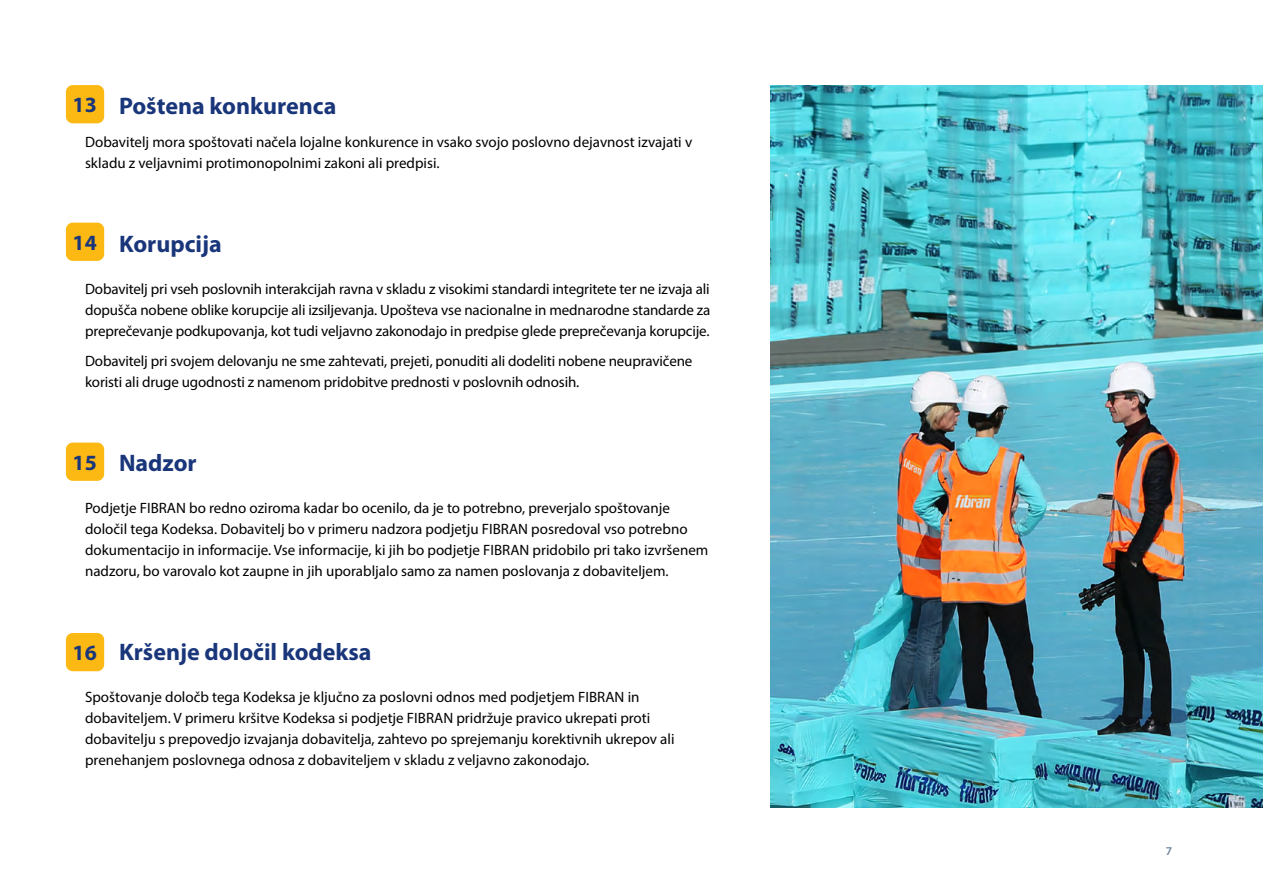
<style>
.page{position:relative;width:1263px;height:893px;background:#fff}
.page>*{position:absolute;margin:0;border:0;box-sizing:border-box;transform-origin:0 0}
.t1{font:700 24px "Myriad Pro";color:#1a367b}
.t2{font:700 21.9px "Myriad Pro";color:#1a367b}
.t3{font:15px/21px "Myriad Pro";color:#000}
.t4{font:600 12px "Myriad Pro";color:#6e859d}
</style>
<div class="page">
<img style="left:771px;top:85px;width:492px;height:723px">
<div style="left:66px;top:85px;width:38px;height:38px;background:#fdb913;border-radius:7px"></div>
<div style="left:66px;top:223px;width:38px;height:38px;background:#fdb913;border-radius:7px"></div>
<div style="left:66px;top:443px;width:38px;height:38px;background:#fdb913;border-radius:7px"></div>
<div style="left:66px;top:633px;width:38px;height:38px;background:#fdb913;border-radius:7px"></div>
<h1 class="t1" style="left:119px;top:92px;width:219px">Poštena konkurenca</h1>
<p class="t3" style="left:85px;top:132px;width:609px">Dobavitelj mora spoštovati načela lojalne konkurence in vsako svojo poslovno dejavnost izvajati v skladu z veljavnimi protimonopolnimi zakoni ali predpisi.</p>
<h2 class="t2" style="left:73px;top:93px;width:26px">13</h2>
<h1 class="t1" style="left:119px;top:231px;width:104px">Korupcija</h1>
<p class="t3" style="left:85px;top:279px;width:627px;text-align:justify">Dobavitelj pri vseh poslovnih interakcijah ravna v skladu z visokimi standardi integritete ter ne izvaja ali dopušča nobene oblike korupcije ali izsiljevanja. Upošteva vse nacionalne in mednarodne standarde za preprečevanje podkupovanja, kot tudi veljavno zakonodajo in predpise glede preprečevanja korupcije.</p>
<p class="t3" style="left:85px;top:350px;width:609px">Dobavitelj pri svojem delovanju ne sme zahtevati, prejeti, ponuditi ali dodeliti nobene neupravičene koristi ali druge ugodnosti z namenom pridobitve prednosti v poslovnih odnosih.</p>
<h2 class="t2" style="left:73px;top:230px;width:26px">14</h2>
<h1 class="t1" style="left:119px;top:449px;width:79px">Nadzor</h1>
<p class="t3" style="left:85px;top:497px;width:625px">Podjetje FIBRAN bo redno oziroma kadar bo ocenilo, da je to potrebno, preverjalo spoštovanje določil tega Kodeksa. Dobavitelj bo v primeru nadzora podjetju FIBRAN posredoval vso potrebno dokumentacijo in informacije. Vse informacije, ki jih bo podjetje FIBRAN pridobilo pri tako izvršenem nadzoru, bo varovalo kot zaupne in jih uporabljalo samo za namen poslovanja z dobaviteljem.</p>
<h2 class="t2" style="left:73px;top:450px;width:26px">15</h2>
<h1 class="t1" style="left:119px;top:638px;width:254px">Kršenje določil kodeksa</h1>
<p class="t3" style="left:85px;top:686px;width:591px">Spoštovanje določb tega Kodeksa je ključno za poslovni odnos med podjetjem FIBRAN in dobaviteljem. V primeru kršitve Kodeksa si podjetje FIBRAN pridržuje pravico ukrepati proti dobavitelju s prepovedjo izvajanja dobavitelja, zahtevo po sprejemanju korektivnih ukrepov ali prenehanjem poslovnega odnosa z dobaviteljem v skladu z veljavno zakonodajo.</p>
<h2 class="t2" style="left:73px;top:641px;width:26px">16</h2>
<p class="t4" style="left:1166px;top:843px;width:8px">7</p>
</div>
